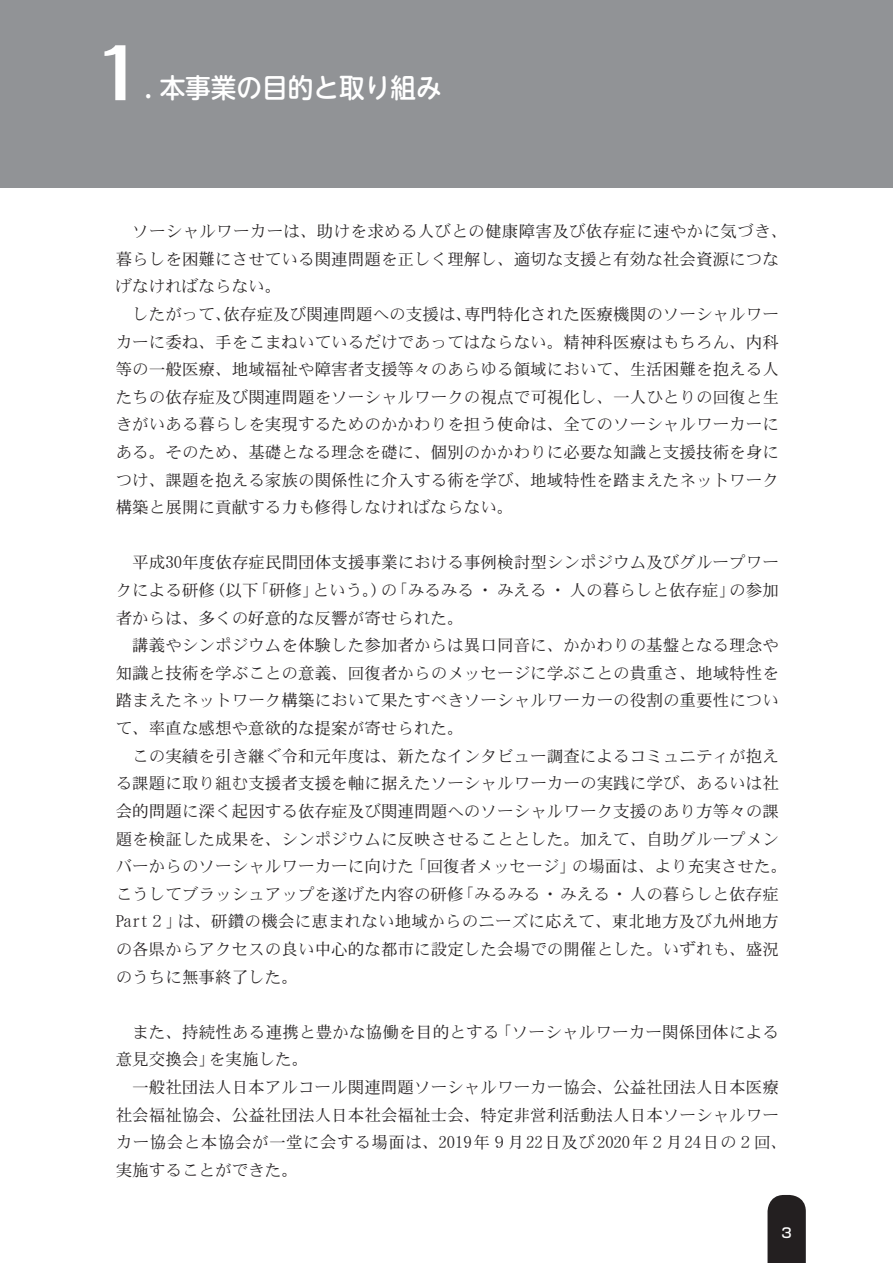
<style>
.page{position:relative;width:893px;height:1263px;background:#fff}
.page>*{position:absolute;margin:0;border:0;box-sizing:border-box;transform-origin:0 0}
.t1{font:700 69px "Folk Pro";color:#fff;scale:.95 1}
.t2{font:500 27px "UD Shin M Go Pr 6 N";color:#fff;scale:.95 1}
.t3{font:16.5px/27.6px "DFHS Mincho W3 WIN RKSJ H";letter-spacing:.005em;color:#231f20}
.t4{font:500 13.5px "Shin Go Pr 6";color:#fff}
</style>
<div class="page">
<svg style="left:767px;top:1195px;width:39px;height:68px;background:#302c2d"></svg>
<div style="left:1px;top:0;width:892px;height:187px;background:#919396"></div>
<h1 class="t1" style="left:86px;top:15px;width:70px">１</h1>
<h2 class="t2" style="left:145px;top:65px;width:314px">. 本事業の目的と取り組み</h2>
<p class="t3" style="left:116px;top:217px;width:673px;text-indent:16px">ソーシャルワーカーは、助けを求める人びとの健康障害及び依存症に速やかに気づき、暮らしを困難にさせている関連問題を正しく理解し、適切な支援と有効な社会資源につなげなければならない。</p>
<p class="t3" style="left:116px;top:300px;width:665px;text-align:justify;text-indent:16px">したがって、依存症及び関連問題への支援は、専門特化された医療機関のソーシャルワーカーに委ね、手をこまねいているだけであってはならない。精神科医療はもちろん、内科等の一般医療、地域福祉や障害者支援等々のあらゆる領域において、生活困難を抱える人たちの依存症及び関連問題をソーシャルワークの視点で可視化し、一人ひとりの回復と生きがいある暮らしを実現するためのかかわりを担う使命は、全てのソーシャルワーカーにある。そのため、基礎となる理念を礎に、個別のかかわりに必要な知識と支援技術を身につけ、課題を抱える家族の関係性に介入する術を学び、地域特性を踏まえたネットワーク構築と展開に貢献する力も修得しなければならない。</p>
<p class="t3" style="left:116px;top:549px;width:665px;text-align:justify;text-indent:16px">平成30年度依存症民間団体支援事業における事例検討型シンポジウム及びグループワークによる研修（以下「研修」という。）の「みるみる・みえる・人の暮らしと依存症」の参加者からは、多くの好意的な反響が寄せられた。</p>
<p class="t3" style="left:116px;top:631px;width:665px;text-align:justify;text-indent:16px">講義やシンポジウムを体験した参加者からは異口同音に、かかわりの基盤となる理念や知識と技術を学ぶことの意義、回復者からのメッセージに学ぶことの貴重さ、地域特性を踏まえたネットワーク構築において果たすべきソーシャルワーカーの役割の重要性について、率直な感想や意欲的な提案が寄せられた。</p>
<p class="t3" style="left:116px;top:742px;width:673px;text-indent:16px">この実績を引き継ぐ令和元年度は、新たなインタビュー調査によるコミュニティが抱える課題に取り組む支援者支援を軸に据えたソーシャルワーカーの実践に学び、あるいは社会的問題に深く起因する依存症及び関連問題へのソーシャルワーク支援のあり方等々の課題を検証した成果を、シンポジウムに反映させることとした。加えて、自助グループメンバーからのソーシャルワーカーに向けた「回復者メッセージ」の場面は、より充実させた。こうしてブラッシュアップを遂げた内容の研修「みるみる・みえる・人の暮らしと依存症Part２」は、研鑽の機会に恵まれない地域からのニーズに応えて、東北地方及び九州地方の各県からアクセスの良い中心的な都市に設定した会場での開催とした。いずれも、盛況のうちに無事終了した。</p>
<p class="t3" style="left:116px;top:1018px;width:665px;text-indent:16px">また、持続性ある連携と豊かな協働を目的とする「ソーシャルワーカー関係団体による意見交換会」を実施した。</p>
<p class="t3" style="left:116px;top:1073px;width:673px;text-indent:16px">一般社団法人日本アルコール関連問題ソーシャルワーカー協会、公益社団法人日本医療社会福祉協会、公益社団法人日本社会福祉士会、特定非営利活動法人日本ソーシャルワーカー協会と本協会が一堂に会する場面は、2019年９月22日及び2020年２月24日の２回、実施することができた。</p>
<p class="t4" style="left:781px;top:1222px;width:12px">3</p>
</div>
